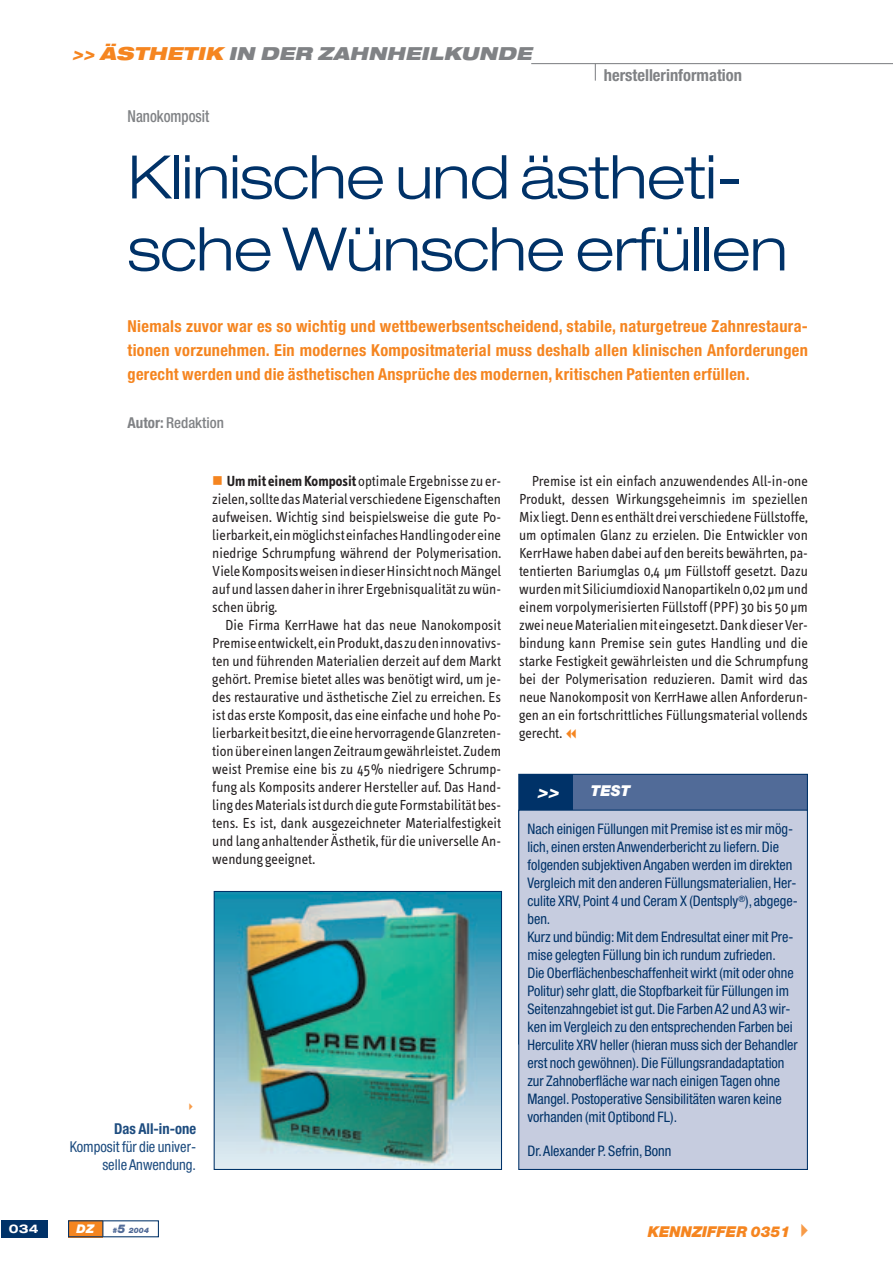
<style>
.page{position:relative;width:893px;height:1263px;background:#fff}
.page>*{position:absolute;margin:0;border:0;box-sizing:border-box;transform-origin:0 0}
.t1{font:300 expanded 60px/72px "Helvetica Neue";letter-spacing:-.01em;color:#003268}
.t2{font:italic 900 expanded 18px "Helvetica Neue";letter-spacing:.015em;color:#808285}
.t3{font:italic 900 expanded 18px "Helvetica Neue";color:#fff}
.t4{font:700 condensed 16.5px/24px "Helvetica Neue";letter-spacing:.02em;color:#f58520;text-align:justify}
.t5{font:700 condensed 16.5px "Helvetica Neue";color:#808285}
.t6{font:500 condensed 16.5px "Helvetica Neue";color:#808285;scale:.9 1}
.t7{font:15px/18px "Info Text";color:#231f20;text-align:justify}
.t8{font:condensed 15px/18px "Helvetica Neue";color:#1d4c7f;text-align:right}
.t9{font:500 condensed 15px "Helvetica Neue";color:#808285}
.t10{font:italic 900 15px "Helvetica Neue";color:#f58520}
.t11{font:700 condensed 15px "Helvetica Neue";color:#1d4c7f}
.t12{font:italic 900 15px "Helvetica Neue";color:#fff}
.t13{font:condensed 14.55px/18px "Helvetica Neue";color:#003268}
.t14{font:700 expanded 12px "Helvetica Neue";color:#fff}
.t15{font:italic 900 12px "Helvetica Neue";color:#fff}
.t16{font:italic 900 7.5px "Helvetica Neue";color:#516b98}
.s1{color:#f58520}
.s2{font-weight:700}
.s3{font-size:12px}
</style>
<div class="page">
<hr style="left:531px;top:63px;width:362px;height:1px;background:#808285">
<svg style="left:595px;top:64px;width:1px;height:17px"></svg>
<div style="left:68px;top:1220px;width:35px;height:17px;background:#f58520"></div>
<div style="left:1px;top:1220px;width:47px;height:17px;background:#003268"></div>
<svg style="left:102px;top:1221px;width:1px;height:15px"></svg>
<div style="left:519px;top:774px;width:288px;height:270px;background:#516b98"></div>
<div style="left:519px;top:810px;width:288px;height:359px;background:#c6ccdf"></div>
<div style="left:518px;top:810px;width:290px;height:360px;border:1px solid #003268"></div>
<img style="left:216px;top:893px;width:284px;height:275px">
<div style="left:214px;top:891px;width:288px;height:279px;border:1px solid #003268"></div>
<div style="left:519px;top:774px;width:53px;height:36px;background:#003268"></div>
<p class="t2" style="left:72px;top:46px;width:464px"><span class="s1">&gt;&gt; ÄSTHETIK</span> IN DER ZAHNHEILKUNDE</p>
<p class="t5" style="left:604px;top:69px;width:140px">herstellerinformation</p>
<p class="t6" style="left:128px;top:110px;width:92px">Nanokomposit</p>
<h1 class="t1" style="left:128px;top:147px;width:662px">Klinische und ästheti&shy;sche Wünsche erfüllen</h1>
<p class="t4" style="left:128px;top:315px;width:682px">Niemals zuvor war es so wichtig und wettbewerbsentscheidend, stabile, naturgetreue Zahnrestaura&shy;tionen vorzunehmen. Ein modernes Kompositmaterial muss deshalb allen klinischen Anforderungen gerecht werden und die ästhetischen Ansprüche des modernen, kritischen Patienten erfüllen.</p>
<p class="t9" style="left:128px;top:417px;width:98px"><span class="s2">Autor:</span> Redaktion</p>
<p class="t7" style="left:212px;top:473px;width:290px;text-indent:15px"><span class="s2">Um mit einem Komposit</span> optimale Ergebnisse zu er&shy;zielen, sollte das Material verschiedene Eigenschaften aufweisen. Wichtig sind beispielsweise die gute Po&shy;lierbarkeit, ein möglichst einfaches Handling oder eine niedrige Schrumpfung während der Polymerisation.<br>Viele Komposits weisen in dieser Hinsicht noch Mängel auf und lassen daher in ihrer Ergebnisqualität zu wün&shy;schen übrig.</p>
<p class="t7" style="left:212px;top:617px;width:290px;text-indent:13px">Die Firma KerrHawe hat das neue Nanokomposit Premise entwickelt, ein Produkt, das zu den innovativs&shy;ten und führenden Materialien derzeit auf dem Markt gehört. Premise bietet alles was benötigt wird, um je&shy;des restaurative und ästhetische Ziel zu erreichen. Es ist das erste Komposit, das eine einfache und hohe Po&shy;lierbarkeit besitzt, die eine hervorragende Glanzreten&shy;tion über einen langen Zeitraum gewährleistet. Zudem weist Premise eine bis zu 45% niedrigere Schrump&shy;fung als Komposits anderer Hersteller auf. Das Hand&shy;ling des Materials ist durch die gute Formstabilität bes&shy;tens. Es ist, dank ausgezeichneter Materialfestigkeit und lang anhaltender Ästhetik, für die universelle An&shy;wendung geeignet.</p>
<p class="t11" style="left:114px;top:1123px;width:83px">Das All-in-one</p>
<p class="t8" style="left:70px;top:1139px;width:128px">Komposit für die univer&shy;selle Anwendung.</p>
<p class="t7" style="left:519px;top:473px;width:290px;text-indent:13px">Premise ist ein einfach anzuwendendes All-in-one Produkt, dessen Wirkungsgeheimnis im speziellen Mix liegt. Denn es enthält drei verschiedene Füllstoffe, um optimalen Glanz zu erzielen. Die Entwickler von KerrHawe haben dabei auf den bereits bewährten, pa&shy;tentierten Bariumglas 0,4 µm Füllstoff gesetzt. Dazu wurden mit Siliciumdioxid Nanopartikeln 0,02 µm und einem vorpolymerisierten Füllstoff (PPF) 30 bis 50 µm zwei neue Materialien mit eingesetzt. Dank dieser Ver&shy;bindung kann Premise sein gutes Handling und die starke Festigkeit gewährleisten und die Schrumpfung bei der Polymerisation reduzieren. Damit wird das neue Nanokomposit von KerrHawe allen Anforderun&shy;gen an ein fortschrittliches Füllungsmaterial vollends gerecht.</p>
<p class="t12" style="left:591px;top:785px;width:41px">TEST</p>
<p class="t13" style="left:527px;top:821px;width:272px">Nach einigen Füllungen mit Premise ist es mir mög&shy;lich, einen ersten Anwenderbericht zu liefern. Die folgenden subjektiven Angaben werden im direkten Vergleich mit den anderen Füllungsmaterialien, Her&shy;culite XRV, Point 4 und Ceram X (Dentsply<sup>®</sup>), abgege&shy;ben.<br>Kurz und bündig: Mit dem Endresultat einer mit Pre&shy;mise gelegten Füllung bin ich rundum zufrieden.<br>Die Oberflächenbeschaffenheit wirkt (mit oder ohne Politur) sehr glatt, die Stopfbarkeit für Füllungen im Seitenzahngebiet ist gut. Die Farben A2 und A3 wir&shy;ken im Vergleich zu den entsprechenden Farben bei Herculite XRV heller (hieran muss sich der Behandler erst noch gewöhnen). Die Füllungsrandadaptation zur Zahnoberfläche war nach einigen Tagen ohne Mangel. Postoperative Sensibilitäten waren keine vorhanden (mit Optibond FL).</p>
<p class="t13" style="left:527px;top:1143px;width:145px">Dr.Alexander P. Sefrin, Bonn</p>
<p class="t3" style="left:537px;top:785px;width:27px">&gt;&gt;</p>
<p class="t14" style="left:9px;top:1224px;width:31px">034</p>
<p class="t15" style="left:77px;top:1224px;width:19px">DZ</p>
<p class="t16" style="left:112px;top:1227px;width:38px">#<span class="s3">5</span> 2004</p>
<p class="t10" style="left:648px;top:1226px;width:144px">KENNZIFFER 0351</p>
</div>
